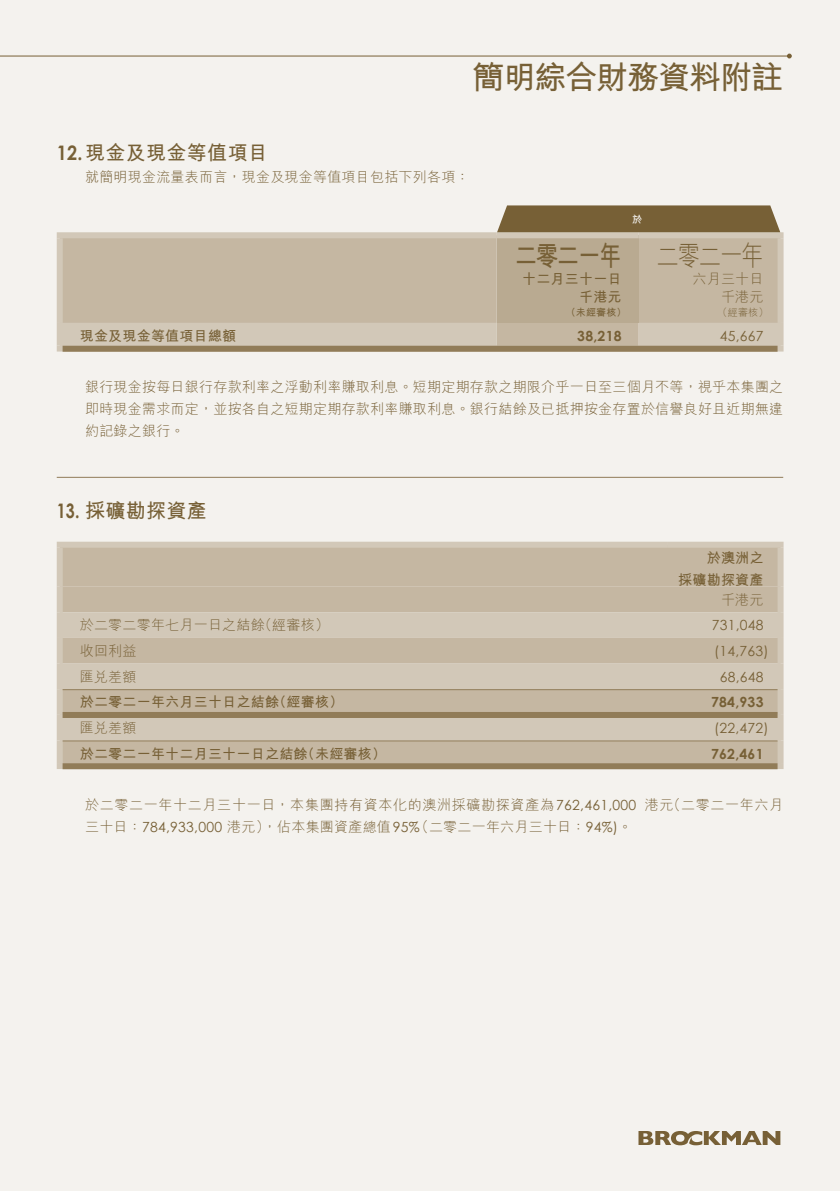
<style>
.page{position:relative;width:840px;height:1191px;background:#fff}
.page>*{position:absolute;margin:0;border:0;box-sizing:border-box;transform-origin:0 0}
.t1{font:700 32px "M Hei HK";letter-spacing:-.035em;color:#776036}
.t2{font:700 28px "M Hei HK";letter-spacing:-.06em;color:#776036;scale:.8 1}
.t3{font:300 28px "M Hei HK";letter-spacing:-.06em;color:#776036;scale:.8 1}
.t4{font:700 20px "M Hei HK";letter-spacing:.015em;color:#776036}
.t5{font:300 14px/22px "M Hei HK";letter-spacing:.015em;color:#776036;text-align:right}
.t6{font:700 14px/18px "M Hei HK";letter-spacing:.015em;color:#776036;text-align:right}
.t7{font:300 14px/22px "M Hei HK";letter-spacing:.05em;color:#776036;text-align:right}
.t8{font:14px "Century Gothic";letter-spacing:.015em;color:#776036}
.t9{font:700 14px "Century Gothic";letter-spacing:.015em;color:#776036}
.t10{font:700 10px "M Hei HK";color:#776036}
.t11{font:300 10px "M Hei HK";color:#776036}
.t12{font:700 10px "M Hei HK";color:#fff}
.s1{font-family:"Century Gothic"}
.s2{font-family:"Century Gothic";font-weight:400}
</style>
<div class="page">
<div style="left:0;top:0;width:839px;height:1191px;background:#f4f2ee"></div>
<svg style="left:638px;top:1131px;width:142px;height:14px"></svg>
<hr style="left:0;top:56px;width:789px;height:1px;background:#776036">
<svg style="left:786px;top:54px;width:5px;height:4px"></svg>
<div style="left:63px;top:238px;width:714px;height:85px;background:#c5b7a2"></div>
<div style="left:496px;top:235px;width:142px;height:88px;background:#b9aa91"></div>
<svg style="left:63px;top:323px;width:714px;height:22px;background:#cfc4b3"></svg>
<div style="left:57px;top:238px;width:6px;height:85px;background:#d2c8b8"></div>
<div style="left:57px;top:232px;width:439px;height:6px;background:#d2c8b8"></div>
<div style="left:496px;top:232px;width:142px;height:6px;background:#d2c8b8"></div>
<div style="left:638px;top:232px;width:145px;height:6px;background:#d2c8b8"></div>
<div style="left:777px;top:238px;width:6px;height:85px;background:#d2c8b8"></div>
<div style="left:57px;top:323px;width:6px;height:22px;background:#d2c8b8"></div>
<svg style="left:57px;top:345px;width:439px;height:6px"></svg>
<div style="left:496px;top:345px;width:142px;height:6px;background:#baac94"></div>
<div style="left:777px;top:323px;width:6px;height:22px;background:#d2c8b8"></div>
<svg style="left:638px;top:345px;width:145px;height:6px"></svg>
<svg style="left:497px;top:205px;width:282px;height:27px;background:#7c663e"></svg>
<div style="left:63px;top:346px;width:714px;height:6px;background:#917c58"></div>
<hr style="left:57px;top:477px;width:725px;height:1px;background:#917c58">
<div style="left:63px;top:548px;width:714px;height:38px;background:#c5b7a2"></div>
<div style="left:63px;top:586px;width:714px;height:177px;background:#c5b7a2"></div>
<svg style="left:63px;top:612px;width:714px;height:128px;background:#ccc1af"></svg>
<div style="left:57px;top:548px;width:6px;height:38px;background:#d2c8b8"></div>
<div style="left:57px;top:542px;width:609px;height:6px;background:#d2c8b8"></div>
<div style="left:666px;top:542px;width:117px;height:6px;background:#d2c8b8"></div>
<svg style="left:777px;top:763px;width:6px;height:6px"></svg>
<div style="left:777px;top:548px;width:6px;height:38px;background:#d2c8b8"></div>
<div style="left:57px;top:586px;width:6px;height:26px;background:#d2c8b8"></div>
<div style="left:57px;top:612px;width:6px;height:26px;background:#d2c8b8"></div>
<div style="left:57px;top:638px;width:6px;height:25px;background:#d2c8b8"></div>
<div style="left:57px;top:663px;width:6px;height:26px;background:#d2c8b8"></div>
<div style="left:57px;top:689px;width:6px;height:26px;background:#d2c8b8"></div>
<div style="left:57px;top:715px;width:6px;height:25px;background:#d2c8b8"></div>
<div style="left:57px;top:740px;width:6px;height:23px;background:#d2c8b8"></div>
<div style="left:777px;top:586px;width:6px;height:26px;background:#d2c8b8"></div>
<div style="left:777px;top:612px;width:6px;height:26px;background:#d2c8b8"></div>
<div style="left:777px;top:638px;width:6px;height:25px;background:#d2c8b8"></div>
<div style="left:777px;top:663px;width:6px;height:26px;background:#d2c8b8"></div>
<div style="left:777px;top:689px;width:6px;height:26px;background:#d2c8b8"></div>
<div style="left:777px;top:715px;width:6px;height:25px;background:#d2c8b8"></div>
<div style="left:777px;top:740px;width:6px;height:23px;background:#d2c8b8"></div>
<hr style="left:63px;top:689px;width:714px;height:1px;background:#917c58">
<div style="left:63px;top:712px;width:714px;height:6px;background:#917c58"></div>
<hr style="left:63px;top:740px;width:714px;height:1px;background:#917c58">
<div style="left:63px;top:763px;width:714px;height:6px;background:#917c58"></div>
<h1 class="t1" style="left:472px;top:54px;width:312px">簡明綜合財務資料附註</h1>
<h3 class="t4" style="left:57px;top:138px;width:213px"><span class="s1">12.</span>現金及現金等值項目</h3>
<p class="t5" style="left:85px;top:165px;width:386px">就簡明現金流量表而言，現金及現金等值項目包括下列各項：</p>
<p class="t12" style="left:632px;top:212px;width:11px">於</p>
<h2 class="t3" style="left:656px;top:241px;width:135px">二零二一年</h2>
<p class="t5" style="left:692px;top:270px;width:72px;line-height:18px">六月三十日千港元</p>
<p class="t11" style="left:717px;top:307px;width:52px">（經審核(</p>
<p class="t8" style="left:719px;top:326px;width:45px">45,667</p>
<h2 class="t2" style="left:514px;top:235px;width:135px">二零二一年</h2>
<p class="t6" style="left:522px;top:269px;width:101px">十二月三十一日千港元</p>
<p class="t10" style="left:565px;top:305px;width:62px">（未經審核(</p>
<p class="t6" style="left:80px;top:326px;width:158px">現金及現金等值項目總額</p>
<p class="t5" style="left:85px;top:376px;width:699px;text-align:justify">銀行現金按每日銀行存款利率之浮動利率賺取利息。短期定期存款之期限介乎一日至三個月不等，視乎本集團之即時現金需求而定，並按各自之短期定期存款利率賺取利息。銀行結餘及已抵押按金存置於信譽良好且近期無違約記錄之銀行。</p>
<p class="t9" style="left:577px;top:325px;width:46px">38,218</p>
<h3 class="t4" style="left:57px;top:496px;width:152px"><span class="s1">13.</span> 採礦勘探資產</h3>
<p class="t5" style="left:258px;top:614px;width:72px">（經審核(</p>
<p class="t5" style="left:80px;top:614px;width:186px">於二零二零年七月一日之結餘</p>
<p class="t6" style="left:677px;top:545px;width:87px;line-height:22px">於澳洲之<br>採礦勘探資產</p>
<p class="t5" style="left:720px;top:588px;width:44px">千港元</p>
<p class="t8" style="left:711px;top:615px;width:53px">731,048</p>
<p class="t5" style="left:80px;top:640px;width:58px">收回利益</p>
<p class="t8" style="left:713px;top:641px;width:56px">)14,763(</p>
<p class="t5" style="left:80px;top:665px;width:58px">匯兌差額</p>
<p class="t8" style="left:719px;top:667px;width:45px">68,648</p>
<p class="t6" style="left:272px;top:692px;width:72px">（經審核(</p>
<p class="t6" style="left:80px;top:692px;width:201px">於二零二一年六月三十日之結餘</p>
<p class="t9" style="left:710px;top:691px;width:54px">784,933</p>
<p class="t5" style="left:80px;top:716px;width:58px">匯兌差額</p>
<p class="t8" style="left:713px;top:718px;width:56px">)22,472(</p>
<p class="t6" style="left:301px;top:743px;width:87px">（未經審核(</p>
<p class="t6" style="left:80px;top:743px;width:229px">於二零二一年十二月三十一日之結餘</p>
<p class="t9" style="left:710px;top:743px;width:54px">762,461</p>
<p class="t7" style="left:85px;top:793px;width:552px">於二零二一年十二月三十一日，本集團持有資本化的澳洲採礦勘探資產為<span class="s2">762,461,000</span>（二零二一年六月三十日：<span class="s2">94%</span> 。<span class="s2">(</span></p>
<p class="t5" style="left:85px;top:815px;width:336px">三十日：<span class="s2">784,933,000</span> 港元，）佔本集團資產總值<span class="s2">95%</span></p>
<p class="t7" style="left:666px;top:793px;width:118px">（二零二一年六月</p>
<p class="t5" style="left:644px;top:793px;width:30px">港元</p>
</div>
